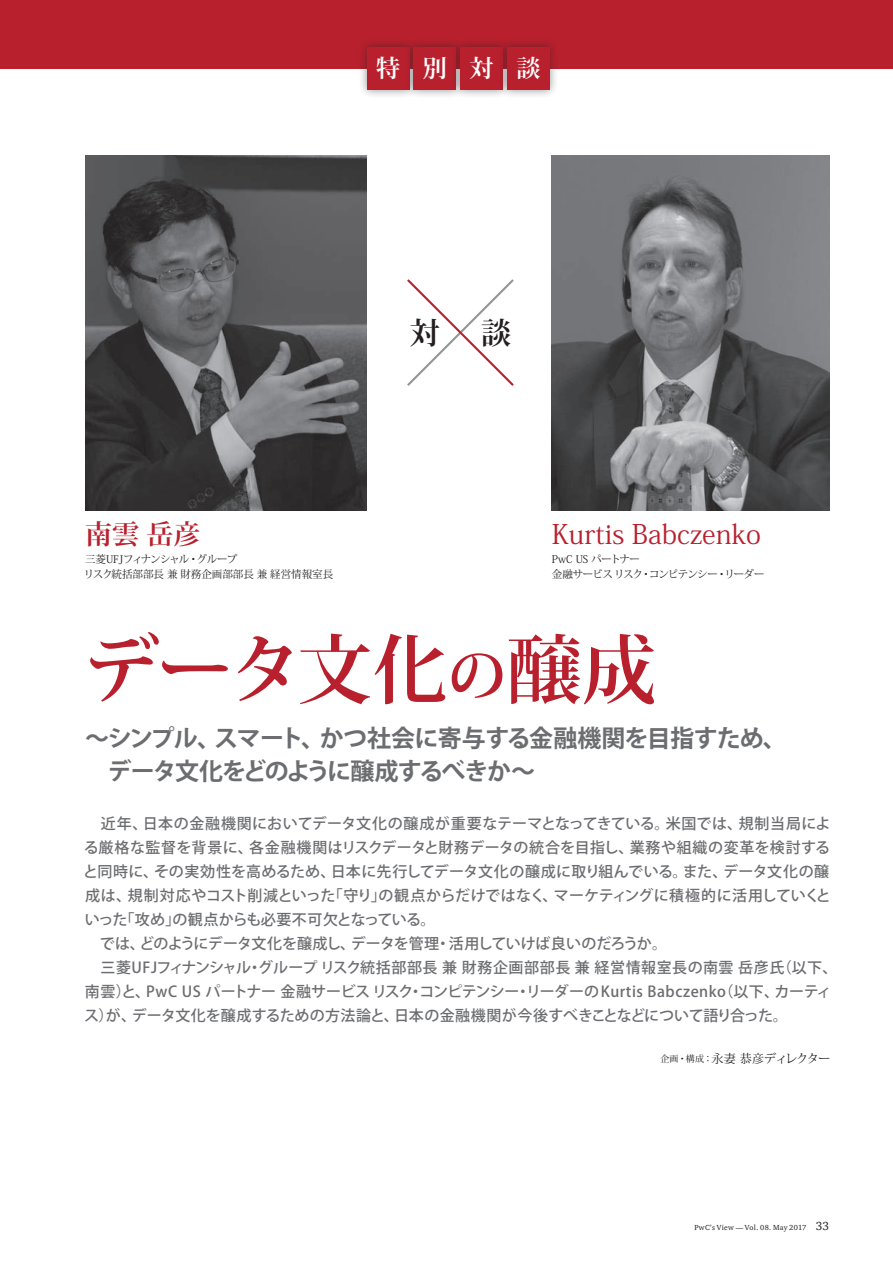
<style>
.page{position:relative;width:893px;height:1263px;background:#fff}
.page>*{position:absolute;margin:0;border:0;box-sizing:border-box;transform-origin:0 0}
.t1{font:700 75px "Koz Min Pro";letter-spacing:-.01em;color:#b9202e}
.t2{font:700 30px "Koz Min Pr 6 N";color:#231f20}
.文中囲み本文{font:27px "Koz Min Pro";color:#b9202e}
.名前{font:700 27px "Koz Min Pro";color:#b9202e}
.t3{font:700 24px "Koz Go Pro";letter-spacing:-.04em;color:#6c6d70}
.t4{font:700 24px "Koz Go Pro";letter-spacing:-.07em;color:#6c6d70}
.News見出し{font:700 24px "Koz Min Pro";color:#fff}
.リード{font:500 15px/24px "Koz Go Pro";letter-spacing:.005em;color:#6c6d70;text-align:justify}
.リード-2{font:500 15px "Koz Go Pro";letter-spacing:-.03em;color:#6c6d70}
.t5{font:12px "Koz Min Pro";letter-spacing:-.055em;color:#231f20}
.t6{font:12px "ITC Charter Com";color:#231f20}
.文中囲み本文-2{font:10.5px "Koz Min Pro";color:#231f20}
.文中囲み本文-3{font:10.5px "Koz Min Pro";letter-spacing:-.065em;color:#231f20}
.文中囲み本文-4{font:10.5px "Koz Min Pro";letter-spacing:-.04em;color:#231f20}
.文中囲み本文-5{font:10.5px "Koz Min Pro";letter-spacing:-.02em;color:#231f20}
.t7{font:7.5px "ITC Charter Com";letter-spacing:.05em;color:#231f20}
.s1{font-size:60px}
.s2{font-size:9px}
</style>
<div class="page">
<img style="left:85px;top:155px;width:282px;height:355px">
<img style="left:552px;top:155px;width:277px;height:355px">
<div style="left:0;top:0;width:893px;height:68px;background:#b9202e"></div>
<div style="left:358px;top:38px;width:61px;height:60px;background:#231f20;opacity:.5"></div>
<div style="left:367px;top:47px;width:42px;height:42px;background:#b9202e"></div>
<div style="left:404px;top:38px;width:61px;height:60px;background:#231f20;opacity:.5"></div>
<div style="left:414px;top:47px;width:42px;height:42px;background:#b9202e"></div>
<div style="left:451px;top:38px;width:61px;height:60px;background:#231f20;opacity:.5"></div>
<div style="left:460px;top:47px;width:43px;height:42px;background:#b9202e"></div>
<div style="left:498px;top:38px;width:61px;height:60px;background:#231f20;opacity:.5"></div>
<div style="left:507px;top:47px;width:43px;height:42px;background:#b9202e"></div>
<svg style="left:407px;top:279px;width:107px;height:107px"></svg>
<p class="News見出し" style="left:376px;top:51px;width:26px">特</p>
<p class="News見出し" style="left:423px;top:51px;width:25px">別</p>
<p class="News見出し" style="left:470px;top:51px;width:25px">対</p>
<p class="News見出し" style="left:516px;top:51px;width:25px">談</p>
<p class="名前" style="left:85px;top:514px;width:117px">南雲 岳彦</p>
<p class="文中囲み本文-4" style="left:85px;top:551px;width:154px">三菱UFJフィナンシャル・グループ</p>
<p class="文中囲み本文-2" style="left:84px;top:566px;width:251px">リスク統括部部長 兼 財務企画部部長 兼 経営情報室長</p>
<p class="t2" style="left:410px;top:316px;width:31px">対</p>
<p class="t2" style="left:481px;top:316px;width:31px">談</p>
<p class="文中囲み本文" style="left:552px;top:515px;width:211px">Kurtis Babczenko</p>
<p class="文中囲み本文-5" style="left:552px;top:551px;width:90px">PwC US パートナー</p>
<p class="文中囲み本文-3" style="left:552px;top:566px;width:214px">金融サービス リスク・コンピテンシー・リーダー</p>
<p class="t1" style="left:84px;top:615px;width:574px">データ文化<span class="s1">の</span>醸成</p>
<p class="t3" style="left:85px;top:723px;width:703px">～シンプル、スマート、かつ社会に寄与する金融機関を目指すため、</p>
<p class="t4" style="left:108px;top:756px;width:429px">データ文化をどのように醸成するべきか～</p>
<p class="リード" style="left:83px;top:812px;width:749px">　近年、日本の金融機関においてデータ文化の醸成が重要なテーマとなってきている。米国では、規制当局による厳格な監督を背景に、各金融機関はリスクデータと財務データの統合を目指し、業務や組織の変革を検討すると同時に、その実効性を高めるため、日本に先行してデータ文化の醸成に取り組んでいる。また、データ文化の醸成は、規制対応やコスト削減といった「守り」の観点からだけではなく、マーケティングに積極的に活用していくといった「攻め」の観点からも必要不可欠となっている。</p>
<p class="リード-2" style="left:85px;top:934px;width:583px">　では、どのようにデータ文化を醸成し、データを管理・活用していけば良いのだろうか。</p>
<p class="リード" style="left:84px;top:956px;width:755px;text-align:left">　三菱UFJフィナンシャル・グループ リスク統括部部長 兼 財務企画部部長 兼 経営情報室長の南雲 岳彦氏（以下、南雲）と、PwC US パートナー 金融サービス リスク・コンピテンシー・リーダーのKurtis Babczenko（以下、カーティス）が、データ文化を醸成するための方法論と、日本の金融機関が今後すべきことなどについて語り合った。</p>
<p class="t5" style="left:660px;top:1050px;width:172px"><span class="s2">企画・構成：</span>永妻 恭彦ディレクター</p>
<p class="t7" style="left:694px;top:1223px;width:113px">PwC’s View — Vol. 08. May 2017</p>
<p class="t6" style="left:816px;top:1218px;width:15px">33</p>
</div>
